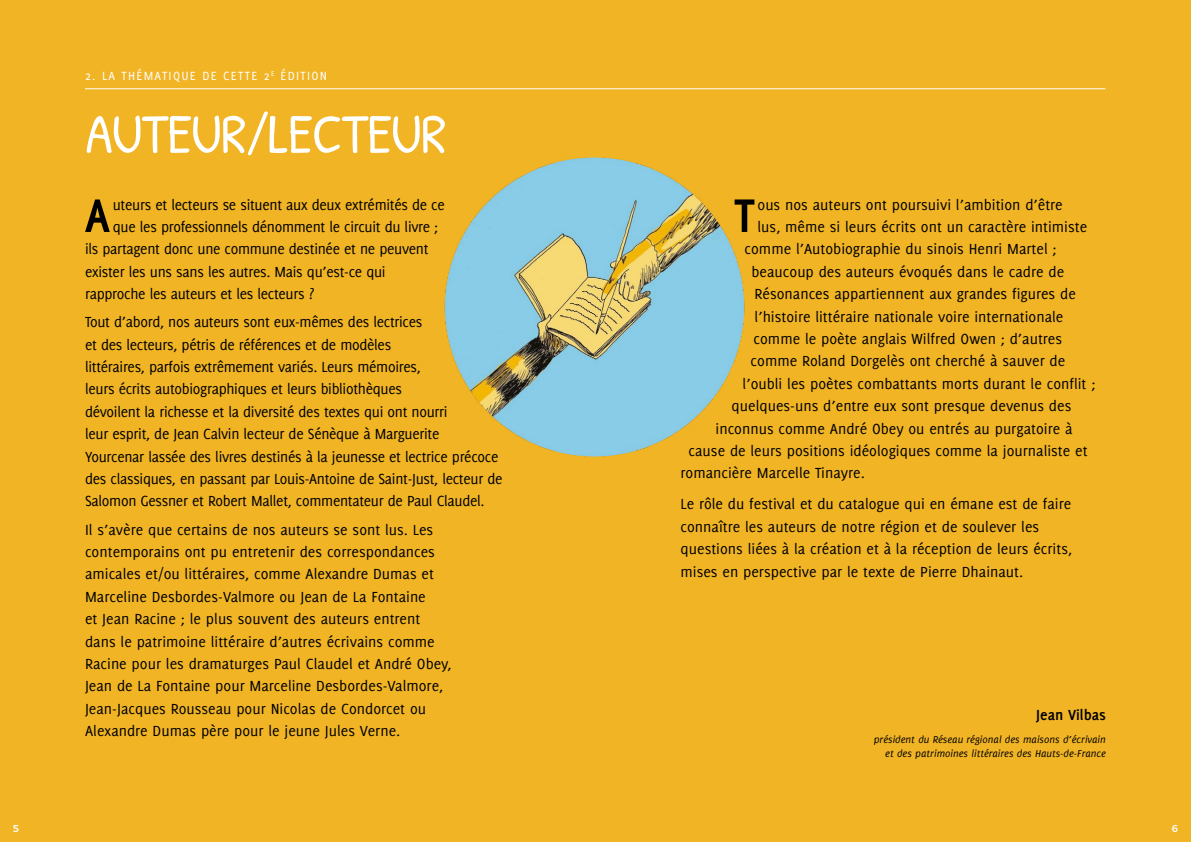
<style>
.page{position:relative;width:1191px;height:842px;background:#f1b425}
.page>*{position:absolute;margin:0;border:0;box-sizing:border-box;transform-origin:0 0}
.t1{font:56px "Patrick Hand";letter-spacing:-.015em;color:#fff}
.t2{font:700 51.6px "Delicious";color:#000}
.t3{font:16px/22.4px "Delicious";color:#000}
.t4{font:16px/22.4px "Delicious";letter-spacing:-.02em;color:#000}
.t5{font:700 16px "Delicious";color:#000}
.t6{font:13px "Delicious";letter-spacing:.1em;color:#fff}
.t7{font:italic 11px/14px "Delicious";color:#000;text-align:right}
.t8{font:500 10px "Montserrat";color:#fff}
</style>
<div class="page">
<hr style="left:85px;top:88px;width:1020px;height:1px;background:#fff">
<img style="left:444px;top:157px;width:301px;height:300px">
<p class="t6" style="left:85px;top:68px;width:243px">2. LA THÉMATIQUE DE CETTE 2<sup>E</sup> ÉDITION</p>
<h1 class="t1" style="left:85px;top:95px;width:362px">AUTEUR/LECTEUR</h1>
<h2 class="t2" style="left:84px;top:186px;width:27px">A</h2>
<p class="t4" style="left:113px;top:193px;width:333px">uteurs et lecteurs se situent aux deux extrémités de ce</p>
<p class="t4" style="left:113px;top:215px;width:327px">que les professionnels dénomment le circuit du livre ;</p>
<p class="t4" style="left:85px;top:238px;width:345px">ils partagent donc une commune destinée et ne peuvent</p>
<p class="t4" style="left:85px;top:260px;width:302px">exister les uns sans les autres. Mais qu’est-ce qui</p>
<p class="t4" style="left:85px;top:282px;width:231px">rapproche les auteurs et les lecteurs ?</p>
<p class="t4" style="left:85px;top:311px;width:419px">Tout d’abord, nos auteurs sont eux-mêmes des lectrices<br>et des lecteurs, pétris de références et de modèles<br>littéraires, parfois extrêmement variés. Leurs mémoires,<br>leurs écrits autobiographiques et leurs bibliothèques<br>dévoilent la richesse et la diversité des textes qui ont nourri<br>leur esprit, de Jean Calvin lecteur de Sénèque à Marguerite Yourcenar lassée des livres destinés à la jeunesse et lectrice précoce des classiques, en passant par Louis-Antoine de Saint-Just, lecteur de Salomon Gessner et Robert Mallet, commentateur de Paul Claudel.</p>
<p class="t3" style="left:85px;top:518px;width:368px">Il s’avère que certains de nos auteurs se sont lus. Les contemporains ont pu entretenir des correspondances amicales et/ou littéraires, comme Alexandre Dumas et Marceline Desbordes-Valmore ou Jean de La Fontaine<br>et Jean Racine ; le plus souvent des auteurs entrent dans le patrimoine littéraire d’autres écrivains comme Racine pour les dramaturges Paul Claudel et André Obey, Jean de La Fontaine pour Marceline Desbordes-Valmore, Jean-Jacques Rousseau pour Nicolas de Condorcet ou Alexandre Dumas père pour le jeune Jules Verne.</p>
<h2 class="t2" style="left:734px;top:186px;width:22px">T</h2>
<p class="t3" style="left:757px;top:193px;width:307px">ous nos auteurs ont poursuivi l’ambition d’être</p>
<p class="t3" style="left:757px;top:215px;width:331px">lus, même si leurs écrits ont un caractère intimiste</p>
<p class="t3" style="left:744px;top:238px;width:314px">comme l’Autobiographie du sinois Henri Martel ;</p>
<p class="t3" style="left:751px;top:260px;width:314px">beaucoup des auteurs évoqués dans le cadre de</p>
<p class="t3" style="left:754px;top:282px;width:323px">Résonances appartiennent aux grandes figures de</p>
<p class="t3" style="left:754px;top:305px;width:310px">l’histoire littéraire nationale voire internationale</p>
<p class="t3" style="left:753px;top:327px;width:310px">comme le poète anglais Wilfred Owen ; d’autres</p>
<p class="t3" style="left:750px;top:350px;width:316px">comme Roland Dorgelès ont cherché à sauver de</p>
<p class="t3" style="left:742px;top:372px;width:354px">l’oubli les poètes combattants morts durant le conflit ;</p>
<p class="t3" style="left:731px;top:394px;width:341px">quelques-uns d’entre eux sont presque devenus des</p>
<p class="t3" style="left:715px;top:417px;width:358px">inconnus comme André Obey ou entrés au purgatoire à</p>
<p class="t3" style="left:688px;top:439px;width:400px">cause de leurs positions idéologiques comme la journaliste et</p>
<p class="t3" style="left:680px;top:462px;width:186px">romancière Marcelle Tinayre.</p>
<p class="t3" style="left:680px;top:493px;width:393px">Le rôle du festival et du catalogue qui en émane est de faire connaître les auteurs de notre région et de soulever les questions liées à la création et à la réception de leurs écrits, mises en perspective par le texte de Pierre Dhainaut.</p>
<p class="t5" style="left:1036px;top:706px;width:71px">Jean Vilbas</p>
<p class="t7" style="left:873px;top:732px;width:234px">président du Réseau régional des maisons d’écrivain et des patrimoines littéraires des Hauts-de-France</p>
<p class="t8" style="left:13px;top:820px;width:8px">5</p>
<p class="t8" style="left:1171px;top:820px;width:8px">6</p>
</div>
